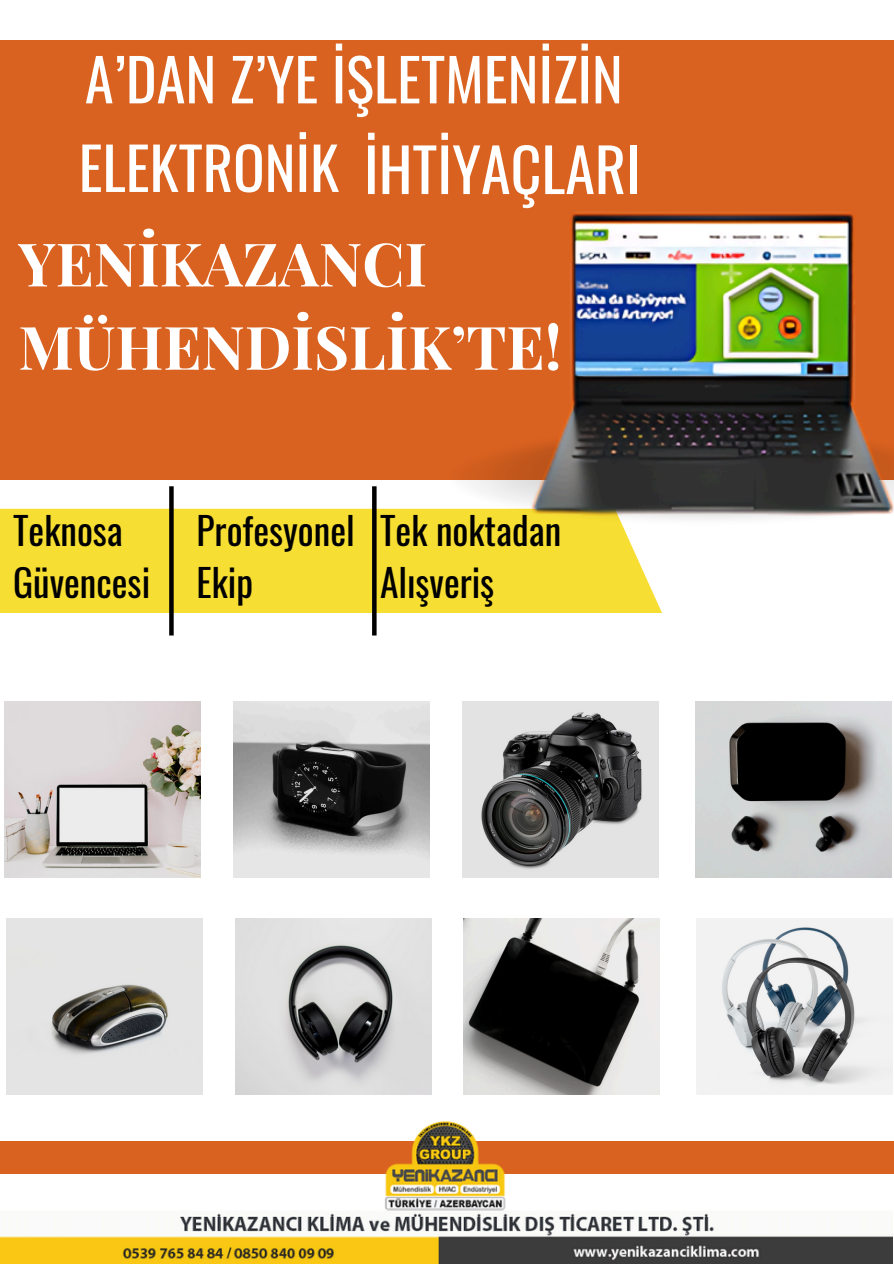
<style>
.page{position:relative;width:894px;height:1264px;background:#fff}
.page>*{position:absolute;margin:0;border:0;box-sizing:border-box;transform-origin:0 0}
.t1{font:700 60px/83.2px "Playfair Display";color:#fff}
.t2{font:60px "Oswald";color:#fff}
.t3{font:58.5px "Oswald";color:#fff}
.t4{font:37.5px "Oswald";color:#000}
.s1{font-size:58.5px}
</style>
<div class="page">
<div style="left:0;top:40px;width:893px;height:440px;background:#da6220"></div>
<div style="left:0;top:509px;width:662px;height:104px;background:#f7de32"></div>
<img style="left:4px;top:701px;width:196px;height:176px">
<img style="left:6px;top:918px;width:196px;height:98px">
<img style="left:234px;top:701px;width:195px;height:176px">
<img style="left:462px;top:701px;width:196px;height:176px">
<img style="left:695px;top:701px;width:195px;height:176px">
<img style="left:235px;top:918px;width:196px;height:98px">
<img style="left:464px;top:918px;width:195px;height:98px">
<img style="left:696px;top:918px;width:196px;height:98px">
<img style="left:445px;top:458px;width:51px;height:69px">
<img style="left:0;top:1016px;width:892px;height:247px">
<img style="left:496px;top:214px;width:397px;height:313px">
<div style="left:169px;top:486px;width:5px;height:149px;background:#000"></div>
<svg style="left:372px;top:486px;width:4px;height:149px"></svg>
<p class="t3" style="left:85px;top:34px;width:539px">A’DAN Z’YE İŞLETMENİZİN</p>
<h1 class="t2" style="left:79px;top:122px;width:563px"><span class="s1">ELEKTRONİK</span> İHTİYAÇLARI</h1>
<p class="t1" style="left:18px;top:220px;width:545px">YENİKAZANCI<br>MÜHENDİSLİK’TE!</p>
<p class="t4" style="left:13px;top:501px;width:111px">Teknosa</p>
<p class="t4" style="left:13px;top:553px;width:134px">Güvencesi</p>
<p class="t4" style="left:196px;top:501px;width:160px">Profesyonel</p>
<p class="t4" style="left:196px;top:553px;width:58px">Ekip</p>
<p class="t4" style="left:380px;top:501px;width:182px">Tek noktadan</p>
<p class="t4" style="left:380px;top:553px;width:116px">Alışveriş</p>
</div>
